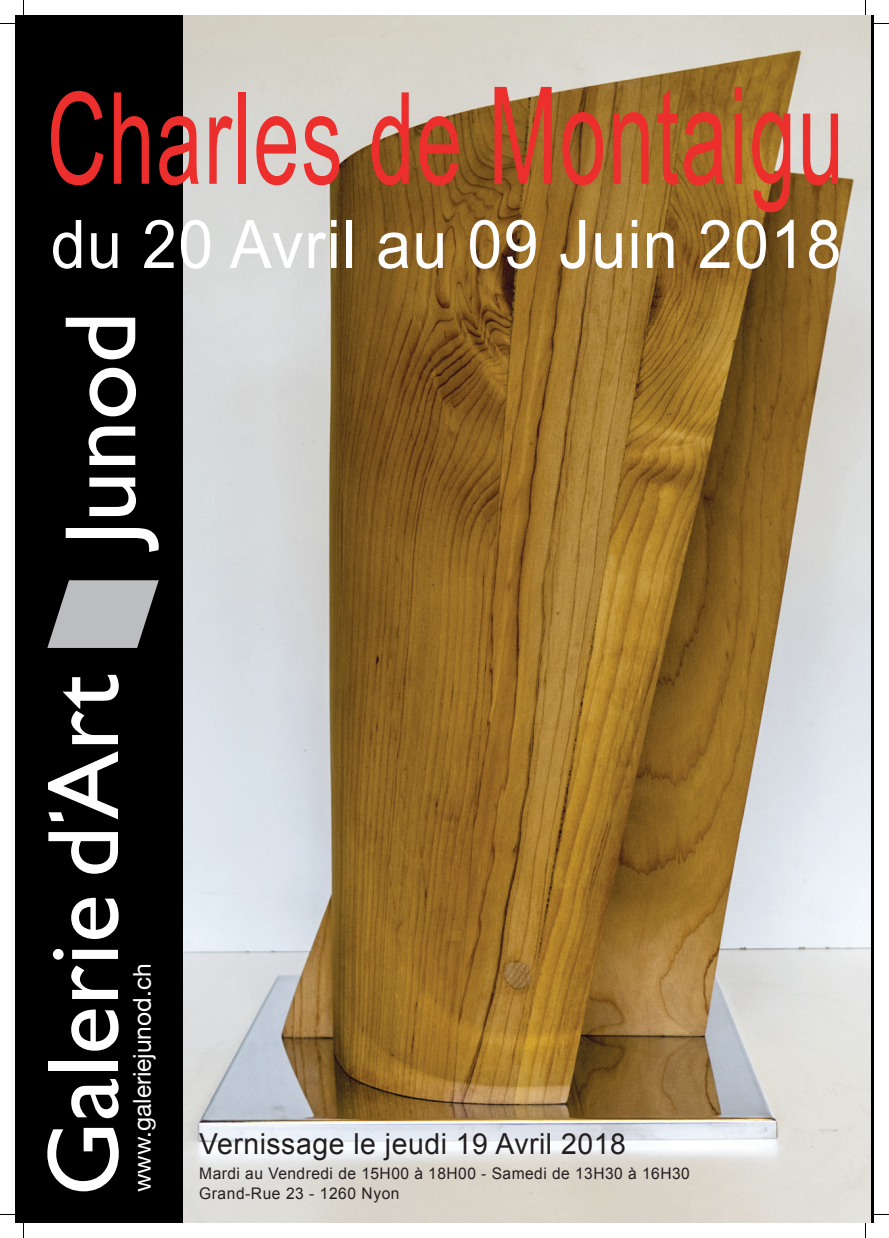
<style>
.page{position:relative;width:889px;height:1238px;background:#fff}
.page>*{position:absolute;margin:0;border:0;box-sizing:border-box;transform-origin:0 0}
.t1{font:127.6px "Arial";letter-spacing:.02em;color:#ec2e2c;scale:.65 1}
.t2{font:67px "Arial";letter-spacing:.02em;color:#fff;scale:.94 1}
.t3{font:29px "Arial";letter-spacing:.02em;color:#231f20}
.t4{font:24.5px "Helvetica Neue";color:#fff}
.t5{font:16px "Arial";letter-spacing:.03em;color:#231f20}
.s1{font-size:135.3px}
</style>
<div class="page">
<div style="left:15px;top:15px;width:859px;height:1208px;background:#000"></div>
<img style="left:183px;top:15px;width:653px;height:1208px">
<img style="left:836px;top:15px;width:34px;height:1208px">
<svg style="left:66px;top:528px;width:93px;height:24px"></svg>
<svg style="left:89px;top:477px;width:47px;height:39px"></svg>
<svg style="left:88px;top:426px;width:47px;height:39px"></svg>
<svg style="left:89px;top:368px;width:47px;height:48px"></svg>
<svg style="left:66px;top:318px;width:69px;height:41px"></svg>
<svg style="left:47px;top:580px;width:112px;height:68px"></svg>
<svg style="left:47px;top:1127px;width:72px;height:64px"></svg>
<svg style="left:71px;top:1079px;width:48px;height:39px"></svg>
<div style="left:48px;top:1061px;width:70px;height:9px;background:#fff"></div>
<svg style="left:71px;top:1009px;width:48px;height:41px"></svg>
<svg style="left:71px;top:965px;width:47px;height:34px"></svg>
<svg style="left:53px;top:949px;width:65px;height:10px"></svg>
<svg style="left:71px;top:898px;width:48px;height:41px"></svg>
<svg style="left:48px;top:832px;width:70px;height:41px"></svg>
<svg style="left:63px;top:675px;width:56px;height:69px"></svg>
<svg style="left:48px;top:751px;width:70px;height:70px"></svg>
<svg style="left:0;top:23px;width:15px;height:1px"></svg>
<svg style="left:874px;top:23px;width:15px;height:1px"></svg>
<svg style="left:0;top:1214px;width:15px;height:1px"></svg>
<svg style="left:874px;top:1214px;width:15px;height:1px"></svg>
<svg style="left:23px;top:0;width:1px;height:15px"></svg>
<svg style="left:23px;top:1223px;width:1px;height:15px"></svg>
<svg style="left:865px;top:0;width:1px;height:15px"></svg>
<svg style="left:865px;top:1223px;width:1px;height:15px"></svg>
<h1 class="t1" style="left:47px;top:68px;width:1228px">Charles de <span class="s1">Montaigu</span></h1>
<h2 class="t2" style="left:51px;top:207px;width:842px">du 20 Avril au 09 Juin 2018</h2>
<h3 class="t4" style="left:128px;top:1192px;width:230px;rotate:-90deg">www.galeriejunod.ch</h3>
<h3 class="t3" style="left:199px;top:1128px;width:428px">Vernissage le jeudi 19 Avril 2018</h3>
<p class="t5" style="left:199px;top:1164px;width:492px">Mardi au Vendredi de 15H00 à 18H00 - Samedi de 13H30 à 16H30</p>
<p class="t5" style="left:199px;top:1184px;width:202px">Grand-Rue 23 - 1260 Nyon</p>
</div>
